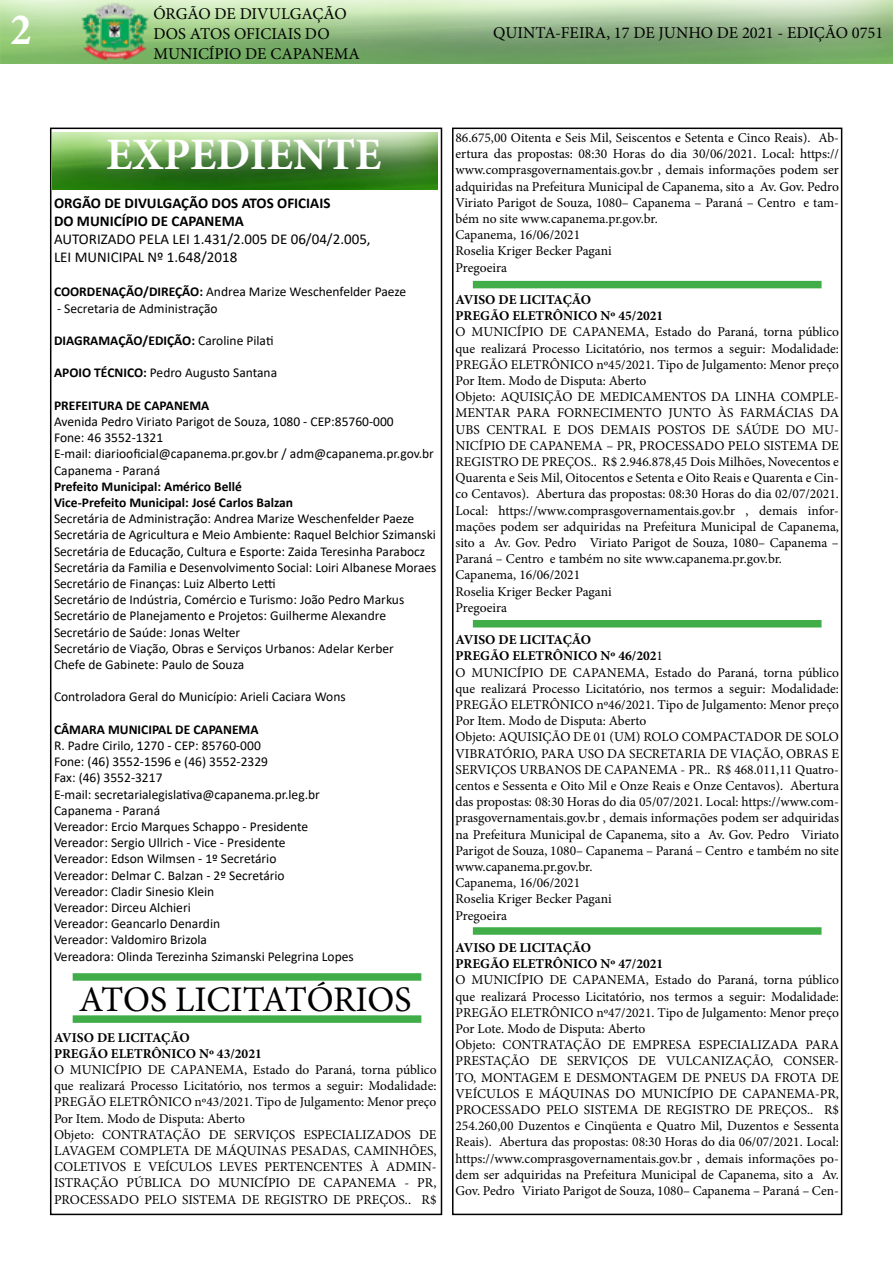
<style>
.page{position:relative;width:893px;height:1263px;background:#fff}
.page>*{position:absolute;margin:0;border:0;box-sizing:border-box;transform-origin:0 0}
.t1{font:700 45px "Minion Pro";color:#fff}
.t2{font:700 condensed 45px "Minion Pro";color:#fff}
.t3{font:36px "Minion Pro";letter-spacing:-.01em;color:#000}
.t4{font:16.5px/19.8px "Minion Pro";color:#000}
.t5{font:15px/18px "Calibri";color:#000}
.t6{font:700 15px/18px "Calibri";color:#000}
.t7{font:13.5px/16.2px "Minion Pro";color:#000}
.t8{font:13.5px/16.2px "Calibri";color:#000}
.t9{font:700 13.5px/16.2px "Calibri";color:#000}
.t10{font:700 13.5px/16.2px "Minion Pro";color:#000}
.s1{font-weight:700}
.s2{font-weight:400}
</style>
<div class="page">
<div style="left:50px;top:128px;width:392px;height:1087px;border:2px solid #000"></div>
<img style="left:0;top:0;width:893px;height:64px">
<div style="left:452px;top:128px;width:390px;height:1087px;border:2px solid #000"></div>
<img style="left:53px;top:132px;width:384px;height:58px">
<div style="left:73px;top:973px;width:348px;height:8px;background:#41ad49"></div>
<div style="left:73px;top:1015px;width:348px;height:8px;background:#41ad49"></div>
<div style="left:473px;top:281px;width:348px;height:7px;background:#41ad49"></div>
<div style="left:473px;top:620px;width:348px;height:7px;background:#41ad49"></div>
<div style="left:473px;top:927px;width:348px;height:8px;background:#41ad49"></div>
<h1 class="t2" style="left:11px;top:-1px;width:22px">2</h1>
<p class="t4" style="left:153px;top:4px;width:208px">ÓRGÃO DE DIVULGAÇÃO<br>DOS ATOS OFICIAIS DO<br>MUNICÍPIO DE CAPANEMA</p>
<p class="t4" style="left:493px;top:23px;width:392px">QUINTA-FEIRA, 17 DE JUNHO DE 2021 - EDIÇÃO 0751</p>
<h1 class="t1" style="left:106px;top:123px;width:277px">EXPEDIENTE</h1>
<p class="t6" style="left:54px;top:194px;width:278px">ORGÃO DE DIVULGAÇÃO DOS ATOS OFICIAIS<br>DO MUNICÍPIO DE CAPANEMA</p>
<p class="t5" style="left:54px;top:230px;width:318px">AUTORIZADO PELA LEI 1.431/2.005 DE 06/04/2.005,<br>LEI MUNICIPAL Nº 1.648/2018</p>
<p class="t8" style="left:54px;top:283px;width:354px"><span class="s1">COORDENAÇÃO/DIREÇÃO:</span> Andrea Marize Weschenfelder Paeze</p>
<p class="t8" style="left:57px;top:300px;width:162px">- Secretaria de Administração</p>
<p class="t9" style="left:54px;top:332px;width:221px">DIAGRAMAÇÃO/EDIÇÃO: <span class="s2">Caroline Pilati</span></p>
<p class="t8" style="left:54px;top:364px;width:225px"><span class="s1">APOIO TÉCNICO:</span> Pedro Augusto Santana</p>
<p class="t9" style="left:54px;top:397px;width:157px">PREFEITURA DE CAPANEMA</p>
<p class="t8" style="left:54px;top:413px;width:381px">Avenida Pedro Viriato Parigot de Souza, 1080 - CEP:85760-000<br>Fone: 46 3552-1321<br>E-mail: diariooficial@capanema.pr.gov.br / adm@capanema.pr.gov.br Capanema - Paraná</p>
<p class="t9" style="left:54px;top:478px;width:241px">Prefeito Municipal: Américo Bellé<br>Vice-Prefeito Municipal: José Carlos Balzan</p>
<p class="t8" style="left:54px;top:510px;width:384px">Secretária de Administração: Andrea Marize Weschenfelder Paeze Secretária de Agricultura e Meio Ambiente: Raquel Belchior Szimanski Secretária de Educação, Cultura e Esporte: Zaida Teresinha Parabocz Secretária da Familia e Desenvolvimento Social: Loiri Albanese Moraes Secretário de Finanças: Luiz Alberto Letti<br>Secretário de Indústria, Comércio e Turismo: João Pedro Markus Secretário de Planejamento e Projetos: Guilherme Alexandre Secretário de Saúde: Jonas Welter<br>Secretário de Viação, Obras e Serviços Urbanos: Adelar Kerber<br>Chefe de Gabinete: Paulo de Souza</p>
<p class="t8" style="left:54px;top:688px;width:293px">Controladora Geral do Município: Arieli Caciara Wons</p>
<p class="t9" style="left:54px;top:721px;width:206px">CÂMARA MUNICIPAL DE CAPANEMA</p>
<p class="t8" style="left:54px;top:737px;width:301px">R. Padre Cirilo, 1270 - CEP: 85760-000<br>Fone: (46) 3552-1596 e (46) 3552-2329<br>Fax: (46) 3552-3217<br>E-mail: secretarialegislativa@capanema.pr.leg.br Capanema - Paraná<br>Vereador: Ercio Marques Schappo - Presidente Vereador: Sergio Ullrich - Vice - Presidente<br>Vereador: Edson Wilmsen - 1º Secretário<br>Vereador: Delmar C. Balzan - 2º Secretário<br>Vereador: Cladir Sinesio Klein<br>Vereador: Dirceu Alchieri<br>Vereador: Geancarlo Denardin<br>Vereador: Valdomiro Brizola<br>Vereadora: Olinda Terezinha Szimanski Pelegrina Lopes</p>
<h2 class="t3" style="left:79px;top:975px;width:334px">ATOS LICITATÓRIOS</h2>
<p class="t10" style="left:54px;top:1029px;width:209px">AVISO DE LICITAÇÃO<br>PREGÃO ELETRÔNICO Nº 43/2021</p>
<p class="t7" style="left:54px;top:1062px;width:384px">O MUNICÍPIO DE CAPANEMA, Estado do Paraná, torna público que realizará Processo Licitatório, nos termos a seguir: Modalidade:<br>PREGÃO ELETRÔNICO nº43/2021. Tipo de Julgamento: Menor preço Por Item. Modo de Disputa: Aberto<br>Objeto: CONTRATAÇÃO DE SERVIÇOS ESPECIALIZADOS DE LAVAGEM COMPLETA DE MÁQUINAS PESADAS, CAMINHÕES, COLETIVOS E VEÍCULOS LEVES PERTENCENTES À ADMIN-ISTRAÇÃO PÚBLICA DO MUNICÍPIO DE CAPANEMA - PR, PROCESSADO PELO SISTEMA DE REGISTRO DE PREÇOS.. R$</p>
<p class="t7" style="left:455px;top:130px;width:385px">86.675,00 Oitenta e Seis Mil, Seiscentos e Setenta e Cinco Reais). Ab&shy;ertura das propostas: 08:30 Horas do dia 30/06/2021. Local: https:// www.comprasgovernamentais.gov.br , demais informações podem ser adquiridas na Prefeitura Municipal de Capanema, sito a Av. Gov. Pedro Viriato Parigot de Souza, 1080– Capanema – Paraná – Centro e tam&shy;bém no site www.capanema.pr.gov.br.<br>Capanema, 16/06/2021<br>Roselia Kriger Becker Pagani<br>Pregoeira</p>
<p class="t10" style="left:455px;top:291px;width:209px">AVISO DE LICITAÇÃO<br>PREGÃO ELETRÔNICO Nº 45/2021</p>
<p class="t7" style="left:455px;top:324px;width:385px">O MUNICÍPIO DE CAPANEMA, Estado do Paraná, torna público que realizará Processo Licitatório, nos termos a seguir: Modalidade:<br>PREGÃO ELETRÔNICO nº45/2021. Tipo de Julgamento: Menor preço Por Item. Modo de Disputa: Aberto<br>Objeto: AQUISIÇÃO DE MEDICAMENTOS DA LINHA COMPLE-MENTAR PARA FORNECIMENTO JUNTO ÀS FARMÁCIAS DA UBS CENTRAL E DOS DEMAIS POSTOS DE SÁÚDE DO MU-NICÍPIO DE CAPANEMA – PR, PROCESSADO PELO SISTEMA DE REGISTRO DE PREÇOS.. R$ 2.946.878,45 Dois Milhões, Novecentos e Quarenta e Seis Mil, Oitocentos e Setenta e Oito Reais e Quarenta e Cin&shy;co Centavos). Abertura das propostas: 08:30 Horas do dia 02/07/2021.<br>Local: https://www.comprasgovernamentais.gov.br , demais infor&shy;mações podem ser adquiridas na Prefeitura Municipal de Capanema, sito a Av. Gov. Pedro Viriato Parigot de Souza, 1080– Capanema – Paraná – Centro e também no site www.capanema.pr.gov.br.<br>Capanema, 16/06/2021<br>Roselia Kriger Becker Pagani<br>Pregoeira</p>
<p class="t7" style="left:455px;top:632px;width:385px"><span class="s1">AVISO DE LICITAÇÃO<br>PREGÃO ELETRÔNICO Nº 46/202</span>1<br>O MUNICÍPIO DE CAPANEMA, Estado do Paraná, torna público que realizará Processo Licitatório, nos termos a seguir: Modalidade:<br>PREGÃO ELETRÔNICO nº46/2021. Tipo de Julgamento: Menor preço Por Item. Modo de Disputa: Aberto<br>Objeto: AQUISIÇÃO DE 01 (UM) ROLO COMPACTADOR DE SOLO VIBRATÓRIO, PARA USO DA SECRETARIA DE VIAÇÃO, OBRAS E SERVIÇOS URBANOS DE CAPANEMA - PR.. R$ 468.011,11 Quatro&shy;centos e Sessenta e Oito Mil e Onze Reais e Onze Centavos). Abertura das propostas: 08:30 Horas do dia 05/07/2021. Local: https://www.com&shy;prasgovernamentais.gov.br , demais informações podem ser adquiridas na Prefeitura Municipal de Capanema, sito a Av. Gov. Pedro Viriato Parigot de Souza, 1080– Capanema – Paraná – Centro e também no site www.capanema.pr.gov.br.<br>Capanema, 16/06/2021<br>Roselia Kriger Becker Pagani<br>Pregoeira</p>
<p class="t10" style="left:455px;top:939px;width:209px">AVISO DE LICITAÇÃO<br>PREGÃO ELETRÔNICO Nº 47/2021</p>
<p class="t7" style="left:455px;top:972px;width:385px">O MUNICÍPIO DE CAPANEMA, Estado do Paraná, torna público que realizará Processo Licitatório, nos termos a seguir: Modalidade:<br>PREGÃO ELETRÔNICO nº47/2021. Tipo de Julgamento: Menor preço Por Lote. Modo de Disputa: Aberto<br>Objeto: CONTRATAÇÃO DE EMPRESA ESPECIALIZADA PARA PRESTAÇÃO DE SERVIÇOS DE VULCANIZAÇÃO, CONSER-TO, MONTAGEM E DESMONTAGEM DE PNEUS DA FROTA DE VEÍCULOS E MÁQUINAS DO MUNICÍPIO DE CAPANEMA-PR, PROCESSADO PELO SISTEMA DE REGISTRO DE PREÇOS.. R$ 254.260,00 Duzentos e Cinqüenta e Quatro Mil, Duzentos e Sessenta Reais). Abertura das propostas: 08:30 Horas do dia 06/07/2021. Local: https://www.comprasgovernamentais.gov.br , demais informações po&shy;dem ser adquiridas na Prefeitura Municipal de Capanema, sito a Av.<br>Gov. Pedro Viriato Parigot de Souza, 1080– Capanema – Paraná – Cen-</p>
</div>
